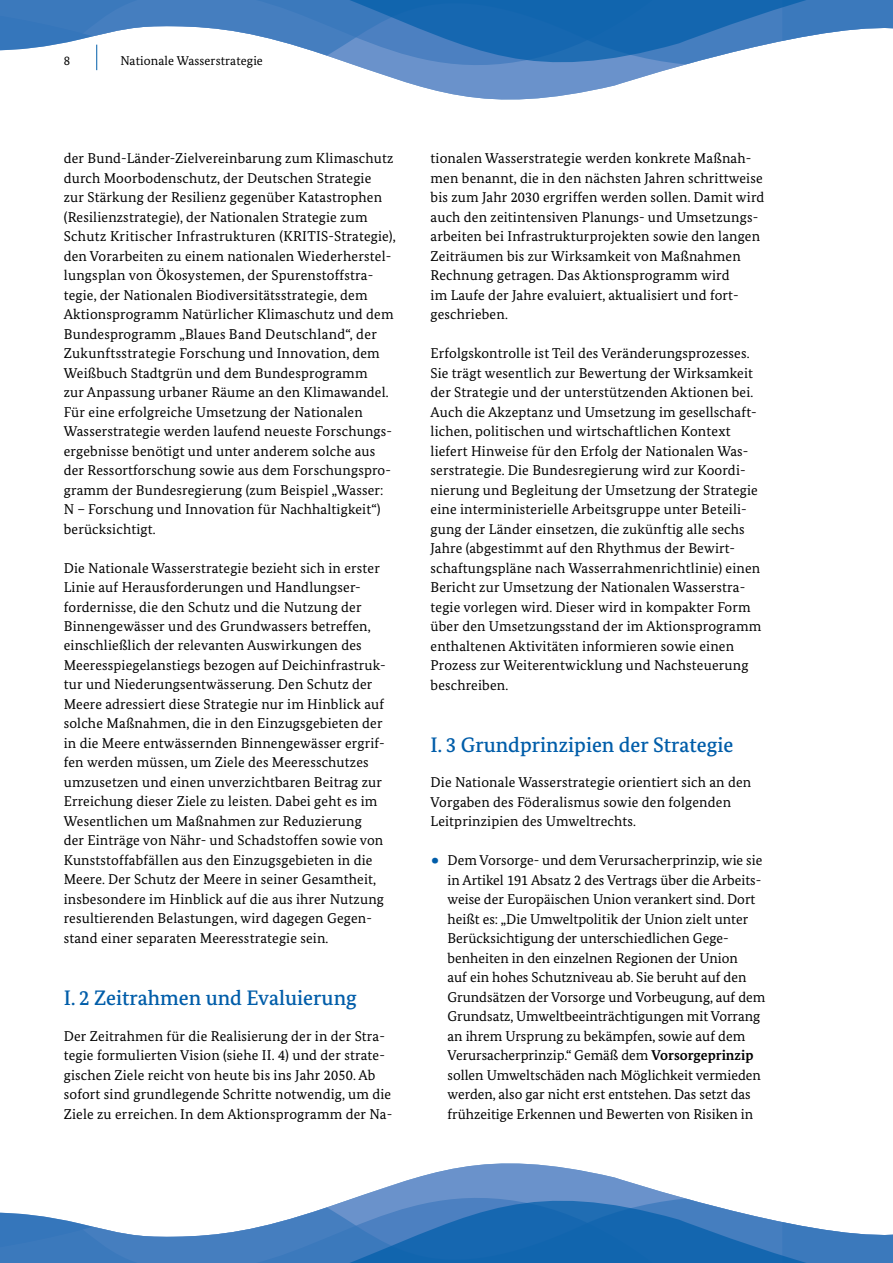
<style>
.page{position:relative;width:893px;height:1263px;background:#fff}
.page>*{position:absolute;margin:0;border:0;box-sizing:border-box;transform-origin:0 0}
.t1{font:500 21px "Bundes Serif";color:#005da9}
.t2{font:14.25px/19.5px "Bundes Serif";letter-spacing:.01em;color:#000}
.t3{font:12.75px "Bundes Serif";letter-spacing:.01em;color:#000}
.s1{font-size:28.5px;color:#005da9}
.s2{font-weight:700}
</style>
<div class="page">
<svg style="left:378px;top:1163px;width:278px;height:27px;fill:#6a92cb"></svg>
<svg style="left:0;top:1190px;width:893px;height:73px"></svg>
<svg style="left:378px;top:73px;width:278px;height:27px;fill:#6a92cb"></svg>
<svg style="left:0;top:0;width:893px;height:73px"></svg>
<p class="t3" style="left:64px;top:53px;width:8px">8</p>
<p class="t3" style="left:120px;top:53px;width:144px">Nationale Wasserstrategie</p>
<p class="t2" style="left:64px;top:148px;width:333px">der Bund-Länder-Zielvereinbarung zum Klimaschutz durch Moorbodenschutz, der Deutschen Strategie<br>zur Stärkung der Resilienz gegenüber Katastrophen (Resilienzstrategie), der Nationalen Strategie zum Schutz Kritischer Infrastrukturen (KRITIS-Strategie), den Vorarbeiten zu einem nationalen Wiederherstel&shy;lungsplan von Ökosystemen, der Spurenstoffstra&shy;tegie, der Nationalen Biodiversitätsstrategie, dem Aktionsprogramm Natürlicher Klimaschutz und dem Bundesprogramm „Blaues Band Deutschland“, der Zukunftsstrategie Forschung und Innovation, dem Weißbuch Stadtgrün und dem Bundesprogramm<br>zur Anpassung urbaner Räume an den Klimawandel.<br>Für eine erfolgreiche Umsetzung der Nationalen Wasserstrategie werden laufend neueste Forschungs&shy;ergebnisse benötigt und unter anderem solche aus der Ressortforschung sowie aus dem Forschungspro&shy;gramm der Bundesregierung (zum Beispiel „Wasser:<br>N – Forschung und Innovation für Nachhaltigkeit“) berücksichtigt.</p>
<p class="t2" style="left:64px;top:558px;width:324px">Die Nationale Wasserstrategie bezieht sich in erster Linie auf Herausforderungen und Handlungser&shy;fordernisse, die den Schutz und die Nutzung der Binnengewässer und des Grundwassers betreffen, einschließlich der relevanten Auswirkungen des Meeresspiegelanstiegs bezogen auf Deichinfrastruk&shy;tur und Niederungsentwässerung. Den Schutz der Meere adressiert diese Strategie nur im Hinblick auf solche Maßnahmen, die in den Einzugsgebieten der in die Meere entwässernden Binnengewässer ergrif&shy;fen werden müssen, um Ziele des Meeresschutzes umzusetzen und einen unverzichtbaren Beitrag zur Erreichung dieser Ziele zu leisten. Dabei geht es im Wesentlichen um Maßnahmen zur Reduzierung<br>der Einträge von Nähr- und Schadstoffen sowie von Kunststoffabfällen aus den Einzugsgebieten in die Meere. Der Schutz der Meere in seiner Gesamtheit, insbesondere im Hinblick auf die aus ihrer Nutzung resultierenden Belastungen, wird dagegen Gegen&shy;stand einer separaten Meeresstrategie sein.</p>
<h3 class="t1" style="left:64px;top:985px;width:294px">I. 2 Zeitrahmen und Evaluierung</h3>
<p class="t2" style="left:64px;top:1026px;width:330px">Der Zeitrahmen für die Realisierung der in der Stra&shy;tegie formulierten Vision (siehe II. 4) und der strate&shy;gischen Ziele reicht von heute bis ins Jahr 2050. Ab sofort sind grundlegende Schritte notwendig, um die Ziele zu erreichen. In dem Aktionsprogramm der Na-</p>
<p class="t2" style="left:431px;top:148px;width:335px">tionalen Wasserstrategie werden konkrete Maßnah&shy;men benannt, die in den nächsten Jahren schrittweise bis zum Jahr 2030 ergriffen werden sollen. Damit wird auch den zeitintensiven Planungs- und Umsetzungs&shy;arbeiten bei Infrastrukturprojekten sowie den langen Zeiträumen bis zur Wirksamkeit von Maßnahmen Rechnung getragen. Das Aktionsprogramm wird<br>im Laufe der Jahre evaluiert, aktualisiert und fort&shy;geschrieben.</p>
<p class="t2" style="left:431px;top:343px;width:332px">Erfolgskontrolle ist Teil des Veränderungsprozesses.<br>Sie trägt wesentlich zur Bewertung der Wirksamkeit der Strategie und der unterstützenden Aktionen bei.<br>Auch die Akzeptanz und Umsetzung im gesellschaft&shy;lichen, politischen und wirtschaftlichen Kontext liefert Hinweise für den Erfolg der Nationalen Was&shy;serstrategie. Die Bundesregierung wird zur Koordi&shy;nierung und Begleitung der Umsetzung der Strategie eine interministerielle Arbeitsgruppe unter Beteili&shy;gung der Länder einsetzen, die zukünftig alle sechs Jahre (abgestimmt auf den Rhythmus der Bewirt&shy;schaftungspläne nach Wasserrahmenrichtlinie) einen Bericht zur Umsetzung der Nationalen Wasserstra&shy;tegie vorlegen wird. Dieser wird in kompakter Form über den Umsetzungsstand der im Aktionsprogramm enthaltenen Aktivitäten informieren sowie einen Prozess zur Weiterentwicklung und Nachsteuerung beschreiben.</p>
<h3 class="t1" style="left:431px;top:732px;width:304px">I. 3 Grundprinzipien der Strategie</h3>
<p class="t2" style="left:431px;top:772px;width:322px">Die Nationale Wasserstrategie orientiert sich an den<br>Vorgaben des Föderalismus sowie den folgenden<br>Leitprinzipien des Umweltrechts.</p>
<p class="t2" style="left:448px;top:850px;width:319px;text-indent:-17px"><span class="s1">•</span> Dem Vorsorge- und dem Verursacherprinzip, wie sie in Artikel 191 Absatz 2 des Vertrags über die Arbeits&shy;weise der Europäischen Union verankert sind. Dort heißt es: „Die Umweltpolitik der Union zielt unter Berücksichtigung der unterschiedlichen Gege&shy;benheiten in den einzelnen Regionen der Union<br>auf ein hohes Schutzniveau ab. Sie beruht auf den Grundsätzen der Vorsorge und Vorbeugung, auf dem Grundsatz, Umweltbeeinträchtigungen mit Vorrang an ihrem Ursprung zu bekämpfen, sowie auf dem Verursacherprinzip.“ Gemäß dem <span class="s2">Vorsorgeprinzip </span>sollen Umweltschäden nach Möglichkeit vermieden werden, also gar nicht erst entstehen. Das setzt das frühzeitige Erkennen und Bewerten von Risiken in</p>
</div>
